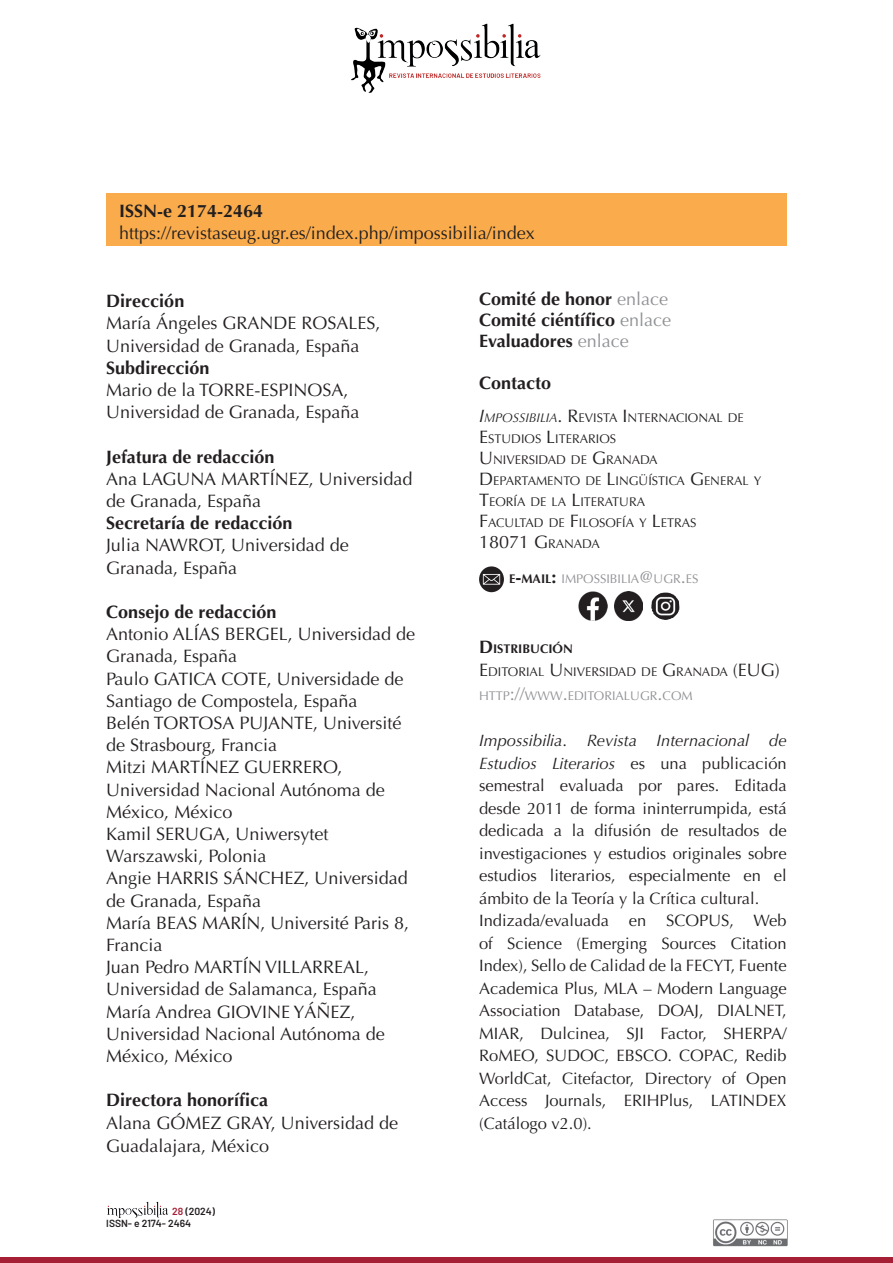
<style>
.page{position:relative;width:893px;height:1263px;background:#fff}
.page>*{position:absolute;margin:0;border:0;box-sizing:border-box;transform-origin:0 0}
.t1{font:18px/22.2px "Optima";color:#231f20}
.t2{font:700 18px/21px "Optima";color:#231f20}
.t3{font:18px "Optima";color:#231f20}
.t4{font:16.5px/22.5px "Optima";color:#231f20}
.t5{font:12.6px/21px "Optima";color:#231f20}
.t6{font:12.6px "Optima";color:#8f9194}
.t7{font:600 10.2px/11.2px "Barlow";color:#231f20}
.s1{color:#a62035}
.s2{font-weight:400;color:#8f9194}
.s3{font-style:italic;font-size:18px}
.s4{font-style:italic}
.s5{font-size:18px}
.s6{font-size:12.6px}
.s7{font-weight:700;color:#231f20}
.s8{font-weight:700;font-size:18px;color:#231f20}
.s9{font-weight:700;font-size:18px}
.s10{font-weight:700}
.s11{color:#8f9194}
.s12{font-size:18px;color:#8f9194}
</style>
<div class="page">
<div style="left:0;top:1257px;width:893px;height:6px;background:#a62035"></div>
<img style="left:107px;top:1201px;width:62px;height:17px">
<img style="left:713px;top:1219px;width:75px;height:28px">
<img style="left:351px;top:23px;width:190px;height:70px">
<img style="left:651px;top:592px;width:29px;height:28px">
<img style="left:579px;top:591px;width:29px;height:29px">
<div style="left:106px;top:193px;width:681px;height:53px;background:#faac4c"></div>
<svg style="left:479px;top:566px;width:25px;height:26px"></svg>
<img style="left:615px;top:592px;width:28px;height:28px">
<p class="t2" style="left:119px;top:201px;width:146px">ISSN-e 2174-2464</p>
<p class="t1" style="left:119px;top:222px;width:417px">https://revistaseug.ugr.es/index.php/impossibilia/index</p>
<p class="t2" style="left:106px;top:291px;width:80px">Dirección</p>
<p class="t1" style="left:106px;top:312px;width:276px">María Ángeles GRANDE ROSALES,<br>Universidad de Granada, España</p>
<p class="t2" style="left:106px;top:357px;width:105px">Subdirección</p>
<p class="t1" style="left:106px;top:379px;width:255px">Mario de la TORRE-ESPINOSA,<br>Universidad de Granada, España</p>
<p class="t2" style="left:106px;top:446px;width:170px">Jefatura de redacción</p>
<p class="t1" style="left:106px;top:468px;width:308px">Ana LAGUNA MARTÍNEZ, Universidad de Granada, España</p>
<p class="t2" style="left:106px;top:513px;width:188px">Secretaría de redacción</p>
<p class="t1" style="left:106px;top:534px;width:244px">Julia NAWROT, Universidad de<br>Granada, España</p>
<p class="t2" style="left:106px;top:602px;width:172px">Consejo de redacción</p>
<p class="t1" style="left:106px;top:623px;width:310px">Antonio ALÍAS BERGEL, Universidad de<br>Granada, España<br>Paulo GATICA COTE, Universidade de<br>Santiago de Compostela, España<br>Belén TORTOSA PUJANTE, Université de Strasbourg, Francia<br>Mitzi MARTÍNEZ GUERRERO,<br>Universidad Nacional Autónoma de<br>México, México<br>Kamil SERUGA, Uniwersytet<br>Warszawski, Polonia<br>Angie HARRIS SÁNCHEZ, Universidad de Granada, España<br>María BEAS MARÍN, Université Paris 8,<br>Francia<br>Juan Pedro MARTÍN VILLARREAL,<br>Universidad de Salamanca, España<br>María Andrea GIOVINE YÁÑEZ,<br>Universidad Nacional Autónoma de<br>México, México</p>
<p class="t2" style="left:106px;top:1090px;width:163px">Directora honorífica</p>
<p class="t1" style="left:106px;top:1111px;width:293px;line-height:23.2px">Alana GÓMEZ GRAY, Universidad de<br>Guadalajara, México</p>
<p class="t7" style="left:106px;top:1206px;width:110px;text-indent:66px"><span class="s1">28</span> (2024)<br>ISSN- e 2174- 2464</p>
<p class="t2" style="left:479px;top:289px;width:194px">Comité de honor <span class="s2">enlace<br></span>Comité ciéntífico <span class="s2">enlace<br></span>Evaluadores <span class="s2">enlace</span></p>
<p class="t2" style="left:479px;top:373px;width:74px">Contacto</p>
<p class="t5" style="left:479px;top:407px;width:284px"><span class="s3">I</span><span class="s4">MPOSSIBILIA</span><span class="s5">. R</span>EVISTA <span class="s5">I</span> NTERNACIONAL DE<br><span class="s5">E</span>STUDIOS <span class="s5">L</span> ITERARIOS<br><span class="s5">U</span> NIVERSIDAD DE <span class="s5">G</span>RANADA<br><span class="s5">D</span> EPARTAMENTO DE <span class="s5">L</span>INGÜÍSTICA <span class="s5">G</span>ENERAL Y<br><span class="s5">T</span>EORÍA DE LA <span class="s5">L</span> ITERATURA<br><span class="s5">F</span>ACULTAD DE <span class="s5">F</span>ILOSOFÍA Y <span class="s5">L</span> ETRAS</p>
<p class="t3" style="left:479px;top:531px;width:122px">18071 G<span class="s6">RANADA</span></p>
<p class="t6" style="left:509px;top:572px;width:191px"><span class="s7">E</span><span class="s8">-</span><span class="s7">MAIL</span><span class="s8">:</span> IMPOSSIBILIA<span class="s5">@</span>UGR<span class="s5">.</span>ES</p>
<p class="t5" style="left:479px;top:637px;width:302px;line-height:23.2px"><span class="s9">D</span><span class="s10">ISTRIBUCIÓN<br></span><span class="s5">E</span> DITORIAL <span class="s5">U</span> NIVERSIDAD DE <span class="s5">G</span>RANADA <span class="s5">(EU G)<br></span><span class="s11">HTTP</span><span class="s12">://</span><span class="s11">WWW</span><span class="s12">.</span><span class="s11">EDITORIALUGR</span><span class="s12">.</span><span class="s11">COM</span></p>
<p class="t4" style="left:479px;top:729px;width:309px"><span class="s4">Impossibilia</span>. <span class="s4">Revista Internacional de Estudios Literarios</span> es una publicación semestral evaluada por pares. Editada desde 2011 de forma ininterrumpida, está dedicada a la difusión de resultados de investigaciones y estudios originales sobre estudios literarios, especialmente en el ámbito de la Teoría y la Crítica cultural.<br>Indizada/evaluada en SCOPUS, Web of Science (Emerging Sources Citation Index), Sello de Calidad de la FECYT, Fuente Academica Plus, MLA – Modern Language Association Database, DOAJ, DIALNET, MIAR, Dulcinea, SJI Factor, SHERPA/ RoMEO, SUDOC, EBSCO. COPAC, Redib WorldCat, Citefactor, Directory of Open Access Journals, ERIHPlus, LATINDEX (Catálogo v2.0).</p>
</div>
